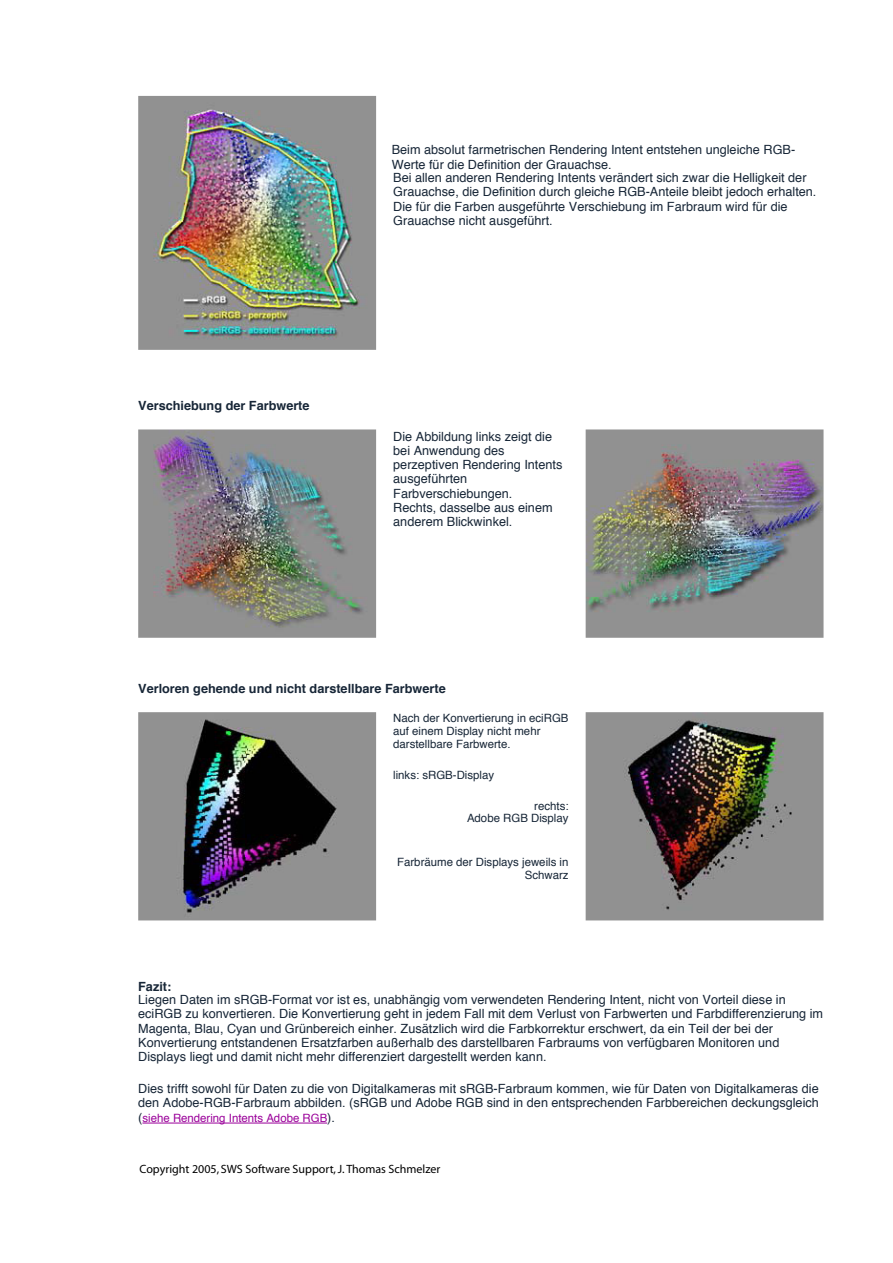
<style>
.page{position:relative;width:893px;height:1263px;background:#fff}
.page>*{position:absolute;margin:0;border:0;box-sizing:border-box;transform-origin:0 0}
.t1{font:12.75px/14.1px "Helvetica";color:#172637}
.t2{font:700 12.75px "Helvetica";color:#172637}
.t3{font:12px "Myriad";color:#000}
.t4{font:11.4px/12.8px "Helvetica";color:#172637;text-align:right}
.t5{font:11.4px "Helvetica";color:#9a009a}
.s1{font-weight:700}
.s2{font-size:12.75px;color:#172637}
</style>
<div class="page">
<img style="left:138px;top:96px;width:238px;height:254px">
<img style="left:138px;top:429px;width:238px;height:209px">
<img style="left:585px;top:429px;width:238px;height:209px">
<img style="left:138px;top:712px;width:238px;height:208px">
<img style="left:585px;top:712px;width:238px;height:208px">
<svg style="left:142px;top:1123px;width:185px;height:1px"></svg>
<p class="t1" style="left:392px;top:142px;width:405px">Beim absolut farmetrischen Rendering Intent entstehen ungleiche RGB-<br>Werte für die Definition der Grauachse.</p>
<p class="t2" style="left:138px;top:394px;width:173px">Verschiebung der Farbwerte</p>
<p class="t1" style="left:393px;top:170px;width:425px">Bei allen anderen Rendering Intents verändert sich zwar die Helligkeit der Grauachse, die Definition durch gleiche RGB-Anteile bleibt jedoch erhalten.<br>Die für die Farben ausgeführte Verschiebung im Farbraum wird für die Grauachse nicht ausgeführt.</p>
<p class="t1" style="left:393px;top:429px;width:171px">Die Abbildung links zeigt die bei Anwendung des perzeptiven Rendering Intents ausgeführten<br>Farbverschiebungen.<br>Rechts, dasselbe aus einem anderem Blickwinkel.</p>
<p class="t2" style="left:138px;top:677px;width:309px">Verloren gehende und nicht darstellbare Farbwerte</p>
<p class="t4" style="left:393px;top:712px;width:177px;text-align:left">Nach der Konvertierung in eciRGB auf einem Display nicht mehr darstellbare Farbwerte.</p>
<p class="t4" style="left:393px;top:768px;width:102px">links: sRGB-Display</p>
<p class="t4" style="left:467px;top:799px;width:103px">rechts:<br>Adobe RGB Display</p>
<p class="t4" style="left:397px;top:855px;width:173px">Farbräume der Displays jeweils in<br>Schwarz</p>
<p class="t1" style="left:138px;top:979px;width:686px"><span class="s1">Fazit:<br></span>Liegen Daten im sRGB-Format vor ist es, unabhängig vom verwendeten Rendering Intent, nicht von Vorteil diese in eciRGB zu konvertieren. Die Konvertierung geht in jedem Fall mit dem Verlust von Farbwerten und Farbdifferenzierung im Magenta, Blau, Cyan und Grünbereich einher. Zusätzlich wird die Farbkorrektur erschwert, da ein Teil der bei der Konvertierung entstandenen Ersatzfarben außerhalb des darstellbaren Farbraums von verfügbaren Monitoren und Displays liegt und damit nicht mehr differenziert dargestellt werden kann.</p>
<p class="t1" style="left:138px;top:1081px;width:682px">Dies trifft sowohl für Daten zu die von Digitalkameras mit sRGB-Farbraum kommen, wie für Daten von Digitalkameras die den Adobe-RGB-Farbraum abbilden. (sRGB und Adobe RGB sind in den entsprechenden Farbbereichen deckungsgleich</p>
<p class="t5" style="left:138px;top:1108px;width:198px"><span class="s2">(</span>siehe Rendering Intents Adobe RGB<span class="s2">).</span></p>
<p class="t3" style="left:140px;top:1163px;width:302px">Copyright 2005, SWS Software Support, J. Thomas Schmelzer</p>
</div>
